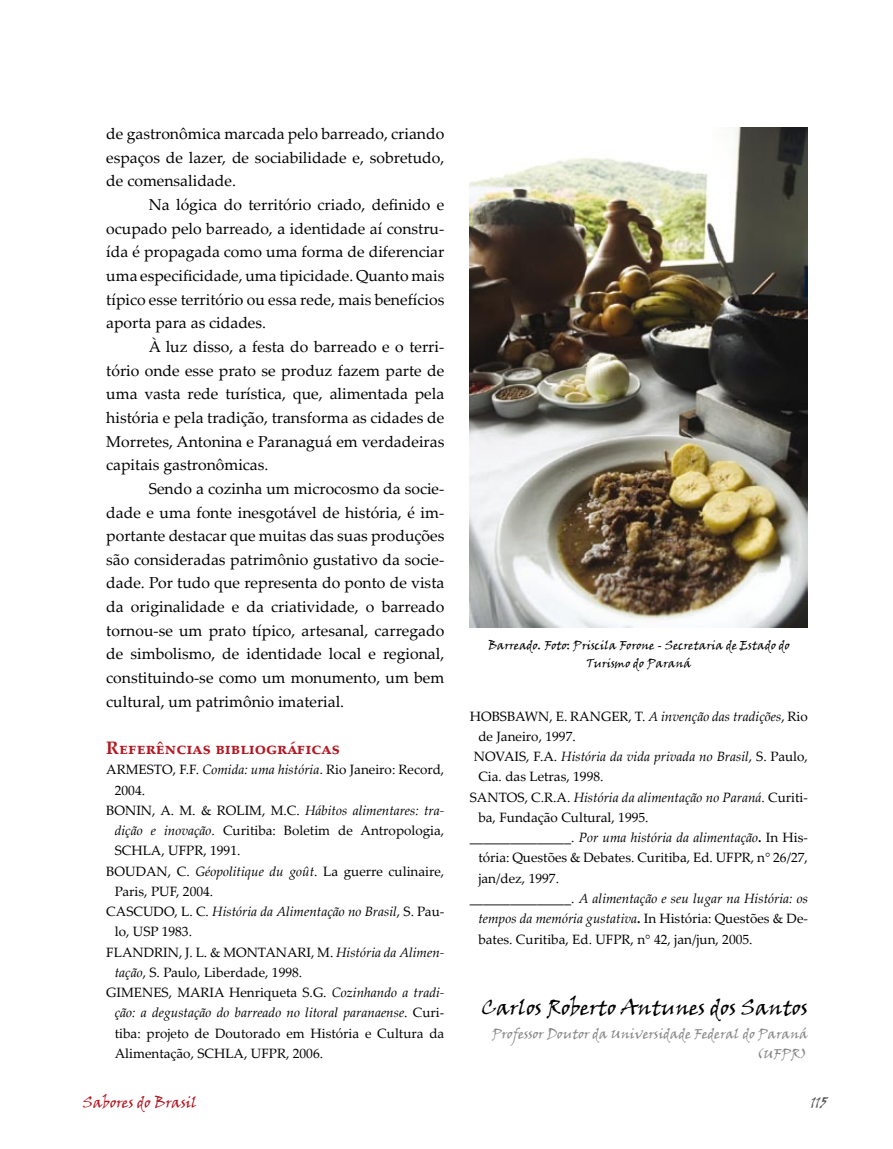
<style>
.page{position:relative;width:893px;height:1149px;background:#fff}
.page>*{position:absolute;margin:0;border:0;box-sizing:border-box;transform-origin:0 0}
.t1{font:21px "Viner Hand ITC";color:#000}
.t2{font:700 18px "Palatino Linotype";color:#b51621}
.t3{font:15.75px/23.7px "Palatino Linotype";color:#000;text-align:justify}
.t4{font:15px "Viner Hand ITC";color:#b51621}
.t5{font:15px "Viner Hand ITC";color:#58585a}
.t6{font:13.5px "Palatino Linotype";color:#000}
.t7{font:italic 13.5px "Palatino Linotype";color:#000}
.t8{font:13.5px/19.5px "Viner Hand ITC";color:#878889;text-align:right}
.t9{font:12px/18px "Viner Hand ITC";color:#000;text-align:center}
.s1{font-style:italic}
.s2{font-family:"Arial"}
.s3{font-style:normal}
.s4{font-weight:700;font-style:normal}
</style>
<div class="page">
<img style="left:470px;top:128px;width:338px;height:499px">
<p class="t3" style="left:106px;top:121px;width:340px">de gastronômica marcada pelo barreado, criando espaços de lazer, de sociabilidade e, sobretudo, de comensalidade.</p>
<p class="t3" style="left:106px;top:192px;width:340px;text-indent:43px">Na lógica do território criado, definido e ocupado pelo barreado, a identidade aí constru&shy;ída é propagada como uma forma de diferenciar uma especificidade, uma tipicidade. Quanto mais típico esse território ou essa rede, mais benefícios aporta para as cidades.</p>
<p class="t3" style="left:106px;top:334px;width:340px;text-indent:43px">À luz disso, a festa do barreado e o terri&shy;tório onde esse prato se produz fazem parte de uma vasta rede turística, que, alimentada pela história e pela tradição, transforma as cidades de Morretes, Antonina e Paranaguá em verdadeiras capitais gastronômicas.</p>
<p class="t3" style="left:106px;top:476px;width:340px;text-indent:43px">Sendo a cozinha um microcosmo da socie&shy;dade e uma fonte inesgotável de história, é im&shy;portante destacar que muitas das suas produções são consideradas patrimônio gustativo da socie&shy;dade. Por tudo que representa do ponto de vista da originalidade e da criatividade, o barreado tornou-se um prato típico, artesanal, carregado de simbolismo, de identidade local e regional, constituindo-se como um monumento, um bem cultural, um patrimônio imaterial.</p>
<p class="t2" style="left:106px;top:734px;width:235px">Referências bibliográficas</p>
<p class="t6" style="left:106px;top:759px;width:340px">ARMESTO, F.F. <span class="s1">Comida: uma história</span><span class="s2">.</span> Rio Janeiro: Record,</p>
<p class="t6" style="left:115px;top:780px;width:32px">2004.</p>
<p class="t7" style="left:106px;top:800px;width:340px"><span class="s3">BONIN, A. M. &amp; ROLIM, M.C.</span> Hábitos alimentares: tra-</p>
<p class="t6" style="left:115px;top:820px;width:331px"><span class="s1">dição e inovação</span>. Curitiba: Boletim de Antropologia,</p>
<p class="t6" style="left:115px;top:840px;width:127px">SCHLA, UFPR, 1991.</p>
<p class="t6" style="left:106px;top:861px;width:340px">BOUDAN, C. <span class="s1">Géopolitique du goût</span>. La guerre culinaire,</p>
<p class="t6" style="left:115px;top:881px;width:100px">Paris, PUF, 2004.</p>
<p class="t7" style="left:106px;top:901px;width:340px"><span class="s3">CASCUDO, L. C.</span> História da Alimentação no Brasil<span class="s3">, S. Pau-</span></p>
<p class="t6" style="left:115px;top:921px;width:79px">lo, USP 1983.</p>
<p class="t6" style="left:106px;top:942px;width:340px">FLANDRIN, J. L. &amp; MONTANARI, M. <span class="s1">História da Alimen-</span></p>
<p class="t6" style="left:115px;top:962px;width:189px"><span class="s1">tação</span>, S. Paulo, Liberdade, 1998.</p>
<p class="t6" style="left:106px;top:982px;width:340px">GIMENES, MARIA Henriqueta S.G. <span class="s1">Cozinhando a tradi-</span></p>
<p class="t7" style="left:115px;top:1002px;width:331px">ção: a degustação do barreado no litoral paranaense<span class="s3">. Curi-</span></p>
<p class="t6" style="left:115px;top:1023px;width:331px">tiba: projeto de Doutorado em História e Cultura da</p>
<p class="t6" style="left:115px;top:1043px;width:210px">Alimentação, SCHLA, UFPR, 2006.</p>
<p class="t9" style="left:488px;top:636px;width:303px">Barreado. Foto: Priscila Forone - Secretaria de Estado do<br>Turismo do Paraná</p>
<p class="t6" style="left:470px;top:706px;width:340px">HOBSBAWN, E. RANGER, T. <span class="s1">A invenção das tradições</span>, Rio</p>
<p class="t6" style="left:478px;top:726px;width:99px">de Janeiro, 1997.</p>
<p class="t7" style="left:474px;top:746px;width:336px"><span class="s3">NOVAIS, F.A.</span> História da vida privada no Brasil<span class="s3">, S. Paulo,</span></p>
<p class="t6" style="left:478px;top:767px;width:127px">Cia. das Letras, 1998.</p>
<p class="t7" style="left:470px;top:787px;width:340px"><span class="s3">SANTOS, C.R.A.</span> História da alimentação no Paraná<span class="s3">. Curiti-</span></p>
<p class="t6" style="left:478px;top:807px;width:172px">ba, Fundação Cultural, 1995.</p>
<p class="t7" style="left:470px;top:827px;width:340px"><span class="s3">_______________.</span> Por uma história da alimentação<span class="s4">.</span> <span class="s3">In His-</span></p>
<p class="t6" style="left:478px;top:848px;width:331px">tória: Questões &amp; Debates. Curitiba, Ed. UFPR, n° 26/27,</p>
<p class="t6" style="left:478px;top:868px;width:82px">jan/dez, 1997.</p>
<p class="t7" style="left:470px;top:888px;width:340px"><span class="s3">_______________.</span> A alimentação e seu lugar na História: os</p>
<p class="t7" style="left:478px;top:908px;width:331px">tempos da memória gustativa<span class="s4">.</span> <span class="s3">In História: Questões &amp; De-</span></p>
<p class="t6" style="left:478px;top:929px;width:276px">bates. Curitiba, Ed. UFPR, n° 42, jan/jun, 2005.</p>
<h1 class="t1" style="left:481px;top:994px;width:328px">Carlos Roberto Antunes dos Santos</h1>
<p class="t8" style="left:492px;top:1023px;width:317px">Professor Doutor da Universidade Federal do Paraná (UFPR)</p>
<p class="t4" style="left:83px;top:1092px;width:116px">Sabores do Brasil</p>
<p class="t5" style="left:811px;top:1092px;width:18px">115</p>
</div>
